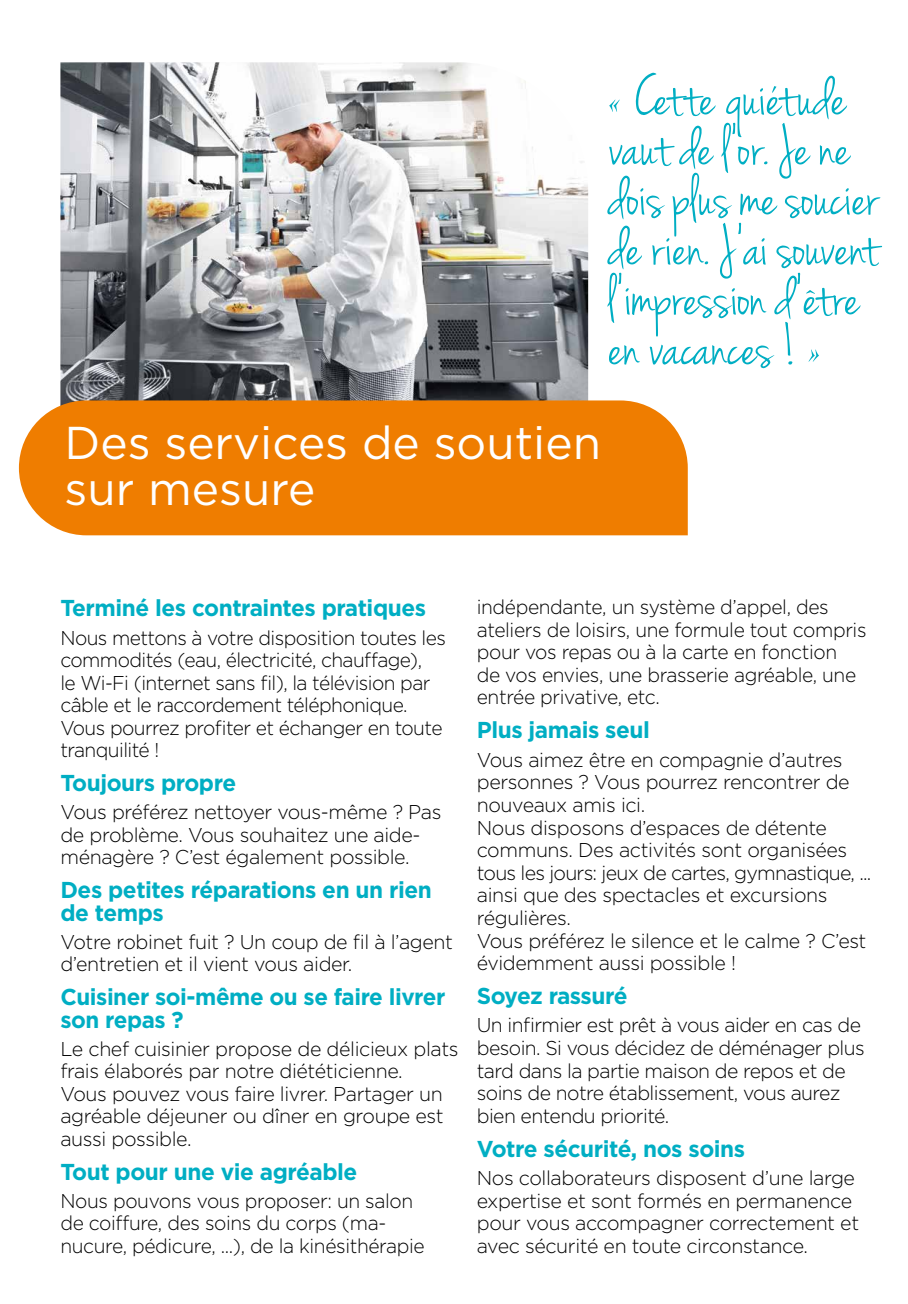
<style>
.page{position:relative;width:908px;height:1304px;background:#fff}
.page>*{position:absolute;margin:0;border:0;box-sizing:border-box;transform-origin:0 0}
.t1{font:60px/50px "Jenna Sue";color:#00aec3}
.t2{font:46px/46px "Gotham";color:#fff}
.t3{font:700 23px/22.6px "Gotham";letter-spacing:-.02em;color:#00aec3}
.t4{font:300 20px/22.6px "Gotham";letter-spacing:-.02em;color:#000}
.t5{font:300 20px/22.4px "Gotham";letter-spacing:-.02em;color:#000;scale:.96 1}
.s1{font-family:"Savoye Let Plain"}
</style>
<div class="page">
<img style="left:60px;top:62px;width:528px;height:338px">
<div style="left:19px;top:400px;width:668px;height:135px;background:#ef7d00"></div>
<h1 class="t1" style="left:608px;top:75px;width:271px"><span class="s1">«</span> Cette quietude vaut de l’or. Je ne dois plus me soucier de rien. J’ai souvent l’impression d’etre en vacances ! <span class="s1">»</span></h1>
<h2 class="t2" style="left:64px;top:419px;width:538px">Des services de soutien sur mesure</h2>
<p class="t3" style="left:60px;top:597px;width:367px">Terminé les contraintes pratiques</p>
<p class="t5" style="left:60px;top:626px;width:403px">Nous mettons à votre disposition toutes les commodités (eau, électricité, chauffage),<br>le Wi-Fi (internet sans fil), la télévision par câble et le raccordement téléphonique.<br>Vous pourrez profiter et échanger en toute tranquilité !</p>
<p class="t3" style="left:60px;top:771px;width:177px">Toujours propre</p>
<p class="t4" style="left:60px;top:800px;width:382px">Vous préférez nettoyer vous-même ? Pas de problème. Vous souhaitez une aide&shy;ménagère ? C’est également possible.</p>
<p class="t3" style="left:60px;top:879px;width:373px">Des petites réparations en un rien de temps</p>
<p class="t4" style="left:60px;top:930px;width:394px">Votre robinet fuit ? Un coup de fil à l’agent d’entretien et il vient vous aider.</p>
<p class="t3" style="left:60px;top:986px;width:386px">Cuisiner soi-même ou se faire livrer son repas ?</p>
<p class="t4" style="left:60px;top:1037px;width:399px">Le chef cuisinier propose de délicieux plats frais élaborés par notre diététicienne.<br>Vous pouvez vous faire livrer. Partager un agréable déjeuner ou dîner en groupe est aussi possible.</p>
<p class="t3" style="left:60px;top:1160px;width:298px">Tout pour une vie agréable</p>
<p class="t5" style="left:60px;top:1189px;width:381px">Nous pouvons vous proposer: un salon de coiffure, des soins du corps (ma&shy;nucure, pédicure, ...), de la kinésithérapie</p>
<p class="t5" style="left:476px;top:595px;width:407px">indépendante, un système d’appel, des ateliers de loisirs, une formule tout compris pour vos repas ou à la carte en fonction<br>de vos envies, une brasserie agréable, une entrée privative, etc.</p>
<p class="t3" style="left:476px;top:719px;width:174px">Plus jamais seul</p>
<p class="t4" style="left:476px;top:748px;width:396px">Vous aimez être en compagnie d’autres personnes ? Vous pourrez rencontrer de nouveaux amis ici.<br>Nous disposons d’espaces de détente communs. Des activités sont organisées tous les jours: jeux de cartes, gymnastique, ... ainsi que des spectacles et excursions régulières.<br>Vous préférez le silence et le calme ? C’est évidemment aussi possible !</p>
<p class="t3" style="left:476px;top:985px;width:152px">Soyez rassuré</p>
<p class="t4" style="left:476px;top:1013px;width:389px">Un infirmier est prêt à vous aider en cas de besoin. Si vous décidez de déménager plus tard dans la partie maison de repos et de soins de notre établissement, vous aurez bien entendu priorité.</p>
<p class="t3" style="left:476px;top:1137px;width:270px">Votre sécurité, nos soins</p>
<p class="t4" style="left:476px;top:1166px;width:384px">Nos collaborateurs disposent d’une large expertise et sont formés en permanence pour vous accompagner correctement et avec sécurité en toute circonstance.</p>
</div>
